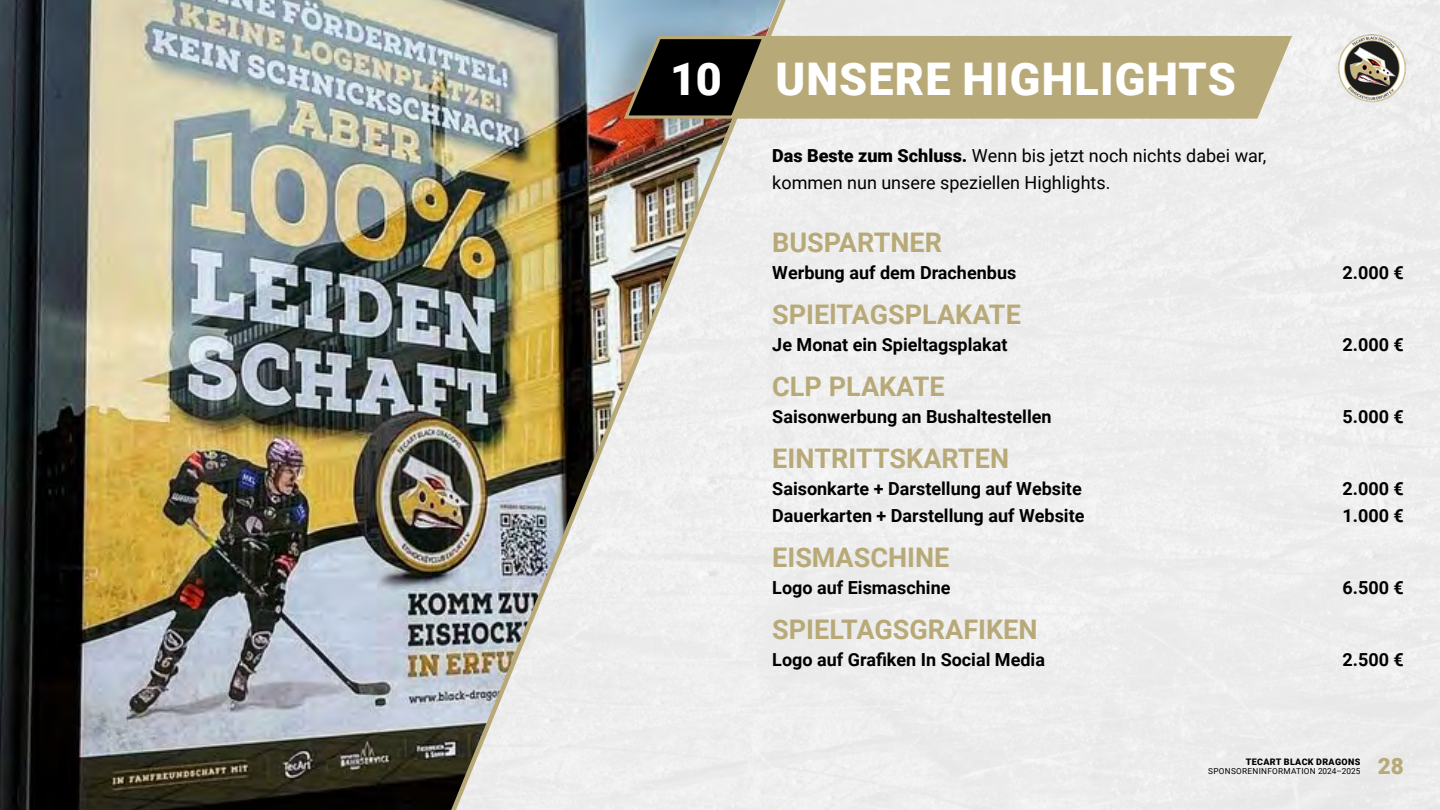
<style>
.page{position:relative;width:1440px;height:810px;background:#fff}
.page>*{position:absolute;margin:0;border:0;box-sizing:border-box;transform-origin:0 0}
.t1{font:900 45px "Roboto";letter-spacing:.025em;color:#fff}
.t2{font:700 27px "Roboto";color:#b8aa78}
.t3{font:900 22.5px "Roboto";color:#b8aa78}
.t4{font:700 18px "Roboto";color:#000}
.t5{font:18px/27px "Roboto";color:#000}
.t6{font:900 9px "Roboto";letter-spacing:.035em;color:#000}
.t7{font:8.25px "Roboto";letter-spacing:.035em;color:#000}
.s1{font-weight:900}
</style>
<div class="page">
<img style="left:1328px;top:24px;width:88px;height:89px">
<img style="left:0;top:0;width:446px;height:810px">
<img style="left:446px;top:0;width:344px;height:810px">
<div style="left:582px;top:12px;width:184px;height:130px;background:#000;opacity:.25"></div>
<svg style="left:622px;top:34px;width:670px;height:87px;background:#a19670"></svg>
<h1 class="t1" style="left:670px;top:48px;width:567px">10 UNSERE HIGHLIGHTS</h1>
<p class="t5" style="left:772px;top:141px;width:496px"><span class="s1">Das Beste zum Schluss.</span> Wenn bis jetzt noch nichts dabei war, kommen nun unsere speziellen Highlights.</p>
<h2 class="t2" style="left:772px;top:223px;width:171px">BUSPARTNER</h2>
<p class="t4" style="left:772px;top:260px;width:246px">Werbung auf dem Drachenbus</p>
<p class="t4" style="left:1342px;top:260px;width:63px">2.000 €</p>
<h2 class="t2" style="left:772px;top:295px;width:250px">SPIElTAGSPLAKATE</h2>
<p class="t4" style="left:772px;top:332px;width:237px">Je Monat ein Spieltagsplakat</p>
<p class="t4" style="left:1342px;top:332px;width:63px">2.000 €</p>
<h2 class="t2" style="left:772px;top:367px;width:174px">CLP PLAKATE</h2>
<p class="t4" style="left:772px;top:404px;width:281px">Saisonwerbung an Bushaltestellen</p>
<p class="t4" style="left:1342px;top:404px;width:63px">5.000 €</p>
<h2 class="t2" style="left:772px;top:439px;width:238px">EINTRITTSKARTEN</h2>
<p class="t4" style="left:772px;top:476px;width:311px">Saisonkarte + Darstellung auf Website</p>
<p class="t4" style="left:1342px;top:476px;width:63px">2.000 €</p>
<p class="t4" style="left:772px;top:503px;width:314px">Dauerkarten + Darstellung auf Website</p>
<p class="t4" style="left:1342px;top:503px;width:63px">1.000 €</p>
<h2 class="t2" style="left:772px;top:538px;width:179px">EISMASCHINE</h2>
<p class="t4" style="left:772px;top:575px;width:180px">Logo auf Eismaschine</p>
<p class="t4" style="left:1342px;top:575px;width:63px">6.500 €</p>
<h2 class="t2" style="left:772px;top:610px;width:267px">SPIELTAGSGRAFIKEN</h2>
<p class="t4" style="left:772px;top:647px;width:274px">Logo auf Grafiken In Social Media</p>
<p class="t4" style="left:1342px;top:647px;width:63px">2.500 €</p>
<p class="t6" style="left:1246px;top:755px;width:116px">TECART BLACK DRAGONS</p>
<p class="t7" style="left:1208px;top:765px;width:154px">SPONSORENINFORMATION 2024–2025</p>
<p class="t3" style="left:1378px;top:750px;width:28px">28</p>
</div>
